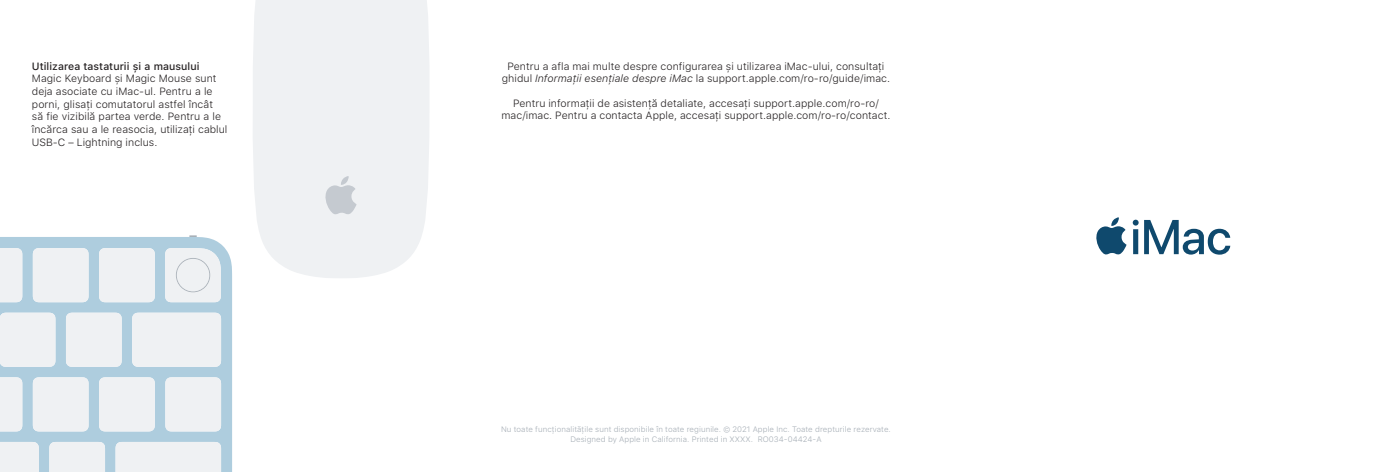
<style>
.page{position:relative;width:1397px;height:472px;background:#fff}
.page>*{position:absolute;margin:0;border:0;box-sizing:border-box;transform-origin:0 0}
.Body_Copy_Center{font:300 10.5px/12.6px "SF Pro Text";letter-spacing:.005em;color:#231f20;text-align:center}
.Body_Copy{font:300 10.5px/12.6px "SF Pro Text";letter-spacing:.005em;color:#231f20}
.Subheads{font:500 10.5px "SF Pro Text";letter-spacing:.005em;color:#231f20}
.Legal_Copy{font:300 7.88px/9.6px "SF Pro Text";letter-spacing:.01em;color:#a6aeb6;text-align:center}
.s1{font-style:italic}
</style>
<div class="page">
<div style="left:253px;top:0;width:176px;height:278px;background:#eff1f3"></div>
<svg style="left:324px;top:176px;width:33px;height:38px"></svg>
<svg style="left:0;top:237px;width:232px;height:234px;fill:#aecdde"></svg>
<div style="left:0;top:312px;width:55px;height:54px;background:#eff1f3"></div>
<div style="left:66px;top:312px;width:56px;height:54px;background:#eff1f3"></div>
<div style="left:132px;top:312px;width:89px;height:54px;background:#eff1f3"></div>
<svg style="left:0;top:248px;width:22px;height:54px"></svg>
<div style="left:33px;top:248px;width:56px;height:54px;background:#eff1f3"></div>
<div style="left:99px;top:248px;width:56px;height:54px;background:#eff1f3"></div>
<div style="left:165px;top:377px;width:56px;height:54px;background:#eff1f3"></div>
<div style="left:99px;top:377px;width:56px;height:54px;background:#eff1f3"></div>
<div style="left:33px;top:377px;width:56px;height:54px;background:#eff1f3"></div>
<svg style="left:0;top:377px;width:22px;height:54px"></svg>
<div style="left:116px;top:441px;width:105px;height:30px;background:#eff1f3"></div>
<div style="left:49px;top:441px;width:56px;height:30px;background:#eff1f3"></div>
<svg style="left:0;top:441px;width:39px;height:30px"></svg>
<svg style="left:165px;top:248px;width:56px;height:54px"></svg>
<svg style="left:189px;top:235px;width:8px;height:2px"></svg>
<svg style="left:1133px;top:219px;width:97px;height:35px"></svg>
<svg style="left:1096px;top:217px;width:30px;height:37px"></svg>
<p class="Subheads" style="left:32px;top:60px;width:169px">Utilizarea tastaturii și a mausului</p>
<p class="Body_Copy" style="left:32px;top:72px;width:197px">Magic Keyboard și Magic Mouse sunt deja asociate cu iMac-ul. Pentru a le porni, glisați comutatorul astfel încât<br>să fie vizibilă partea verde. Pentru a le încărca sau a le reasocia, utilizați cablul USB-C – Lightning inclus.</p>
<p class="Body_Copy_Center" style="left:502px;top:59px;width:390px">Pentru a afla mai multe despre configurarea și utilizarea iMac‑ului, consultați ghidul <span class="s1">Informații esențiale despre iMac</span> la support.apple.com/ro-ro/guide/imac.</p>
<p class="Body_Copy_Center" style="left:501px;top:97px;width:390px">Pentru informații de asistență detaliate, accesați support.apple.com/ro-ro/ mac/imac. Pentru a contacta Apple, accesați support.apple.com/ro-ro/contact.</p>
<p class="Legal_Copy" style="left:501px;top:424px;width:391px">Nu toate funcționalitățile sunt disponibile în toate regiunile. © 2021 Apple Inc. Toate drepturile rezervate.<br>Designed by Apple in California. Printed in XXXX. RO034-04424-A</p>
</div>
